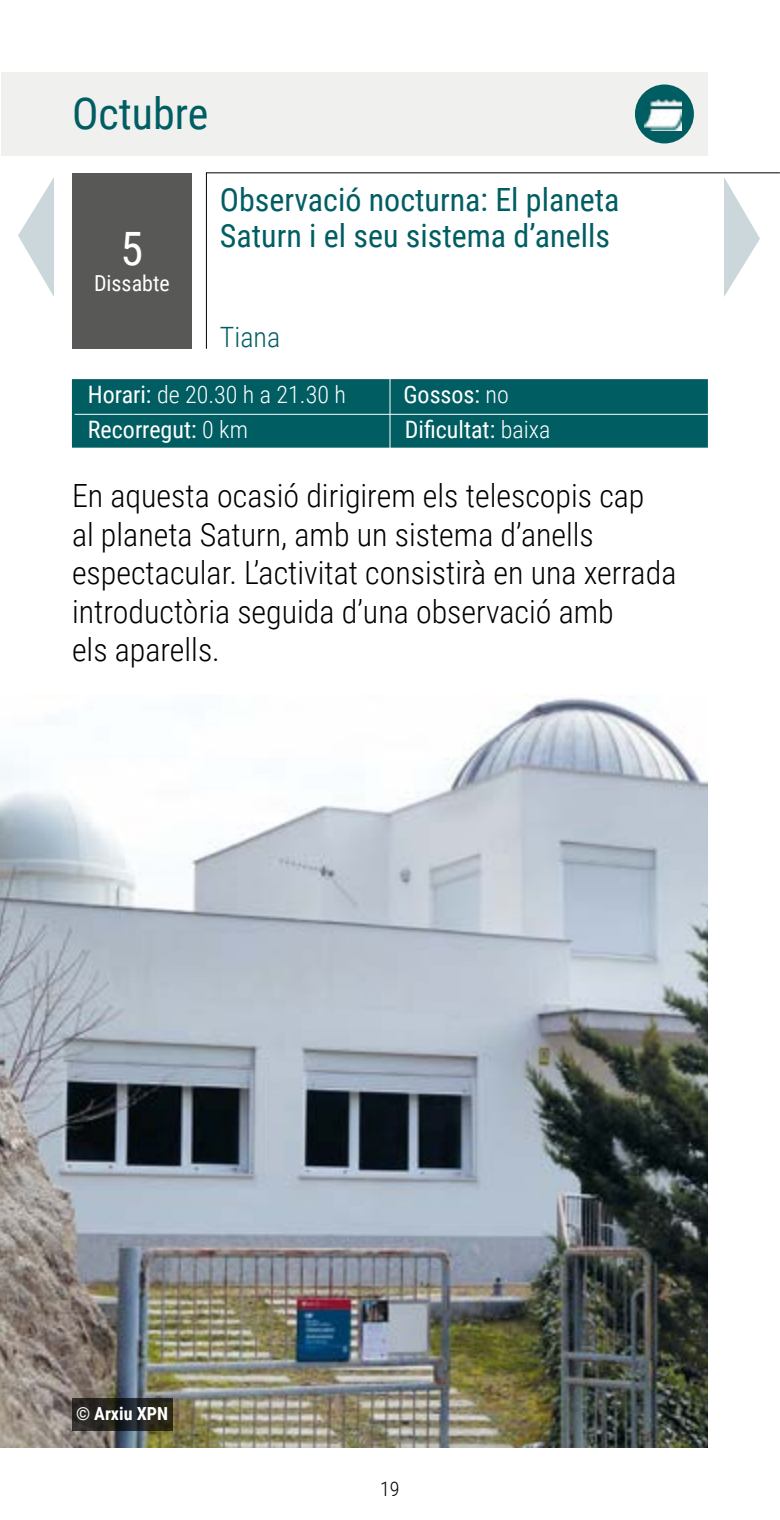
<style>
.page{position:relative;width:780px;height:1520px;background:#fff}
.page>*{position:absolute;margin:0;border:0;box-sizing:border-box;transform-origin:0 0}
.t1{font:46px "Roboto Condensed";color:#fff}
.t2{font:44px "Roboto Condensed";color:#005e63}
.t3{font:300 32px/38.4px "Roboto Condensed";color:#000}
.t4{font:32px/36px "Roboto Condensed";color:#005e63}
.t5{font:300 28px "Roboto Condensed";color:#005e63}
.t6{font:24px "Roboto Condensed";color:#fff}
.t7{font:300 24px "Roboto Condensed";color:#fff}
.t8{font:22px "Roboto Condensed";color:#fff}
.t9{font:300 20px "Roboto Condensed";color:#000}
.t10{font:700 18px "Roboto Condensed";color:#fff}
.s1{font-weight:400}
.s2{font-weight:300}
</style>
<div class="page">
<div style="left:72px;top:173px;width:120px;height:176px;background:#585856"></div>
<svg style="left:205px;top:172px;width:575px;height:177px"></svg>
<div style="left:70px;top:377px;width:640px;height:73px;background:#005e63;border:2px solid #fff"></div>
<hr style="left:390px;top:377px;width:1px;height:72px;background:#fff">
<hr style="left:75px;top:414px;width:636px;height:1px;background:#fff">
<img style="left:0;top:695px;width:708px;height:753px">
<div style="left:1px;top:72px;width:707px;height:84px;background:#f0f0ef"></div>
<svg style="left:724px;top:177px;width:36px;height:120px"></svg>
<svg style="left:18px;top:177px;width:36px;height:120px"></svg>
<svg style="left:72px;top:1398px;width:100px;height:32px"></svg>
<div style="left:635px;top:85px;width:59px;height:58px;background:#005e63;border-radius:50%"></div>
<img style="left:645px;top:99px;width:36px;height:32px">
<h2 class="t2" style="left:72px;top:83px;width:138px">Octubre</h2>
<h1 class="t1" style="left:121px;top:216px;width:24px">5</h1>
<p class="t8" style="left:94px;top:268px;width:77px">Dissabte</p>
<p class="t4" style="left:220px;top:181px;width:401px">Observació nocturna: El planeta<br>Saturn i el seu sistema d’anells</p>
<p class="t5" style="left:220px;top:318px;width:62px">Tiana</p>
<p class="t7" style="left:88px;top:377px;width:260px"><span class="s1">Horari:</span> de 20.30 h a 21.30 h</p>
<p class="t6" style="left:403px;top:377px;width:107px">Gossos: <span class="s2">no</span></p>
<p class="t6" style="left:88px;top:413px;width:162px">Recorregut: <span class="s2">0 km</span></p>
<p class="t6" style="left:405px;top:413px;width:147px">Dificultat: <span class="s2">baixa</span></p>
<p class="t3" style="left:72px;top:476px;width:606px">En aquesta ocasió dirigirem els telescopis cap<br>al planeta Saturn, amb un sistema d’anells espectacular. L’activitat consistirà en una xerrada introductòria seguida d’una observació amb<br>els aparells.</p>
<p class="t10" style="left:76px;top:1401px;width:94px"><span class="s1">©</span> Arxiu XPN</p>
<p class="t9" style="left:380px;top:1474px;width:21px">19</p>
</div>
